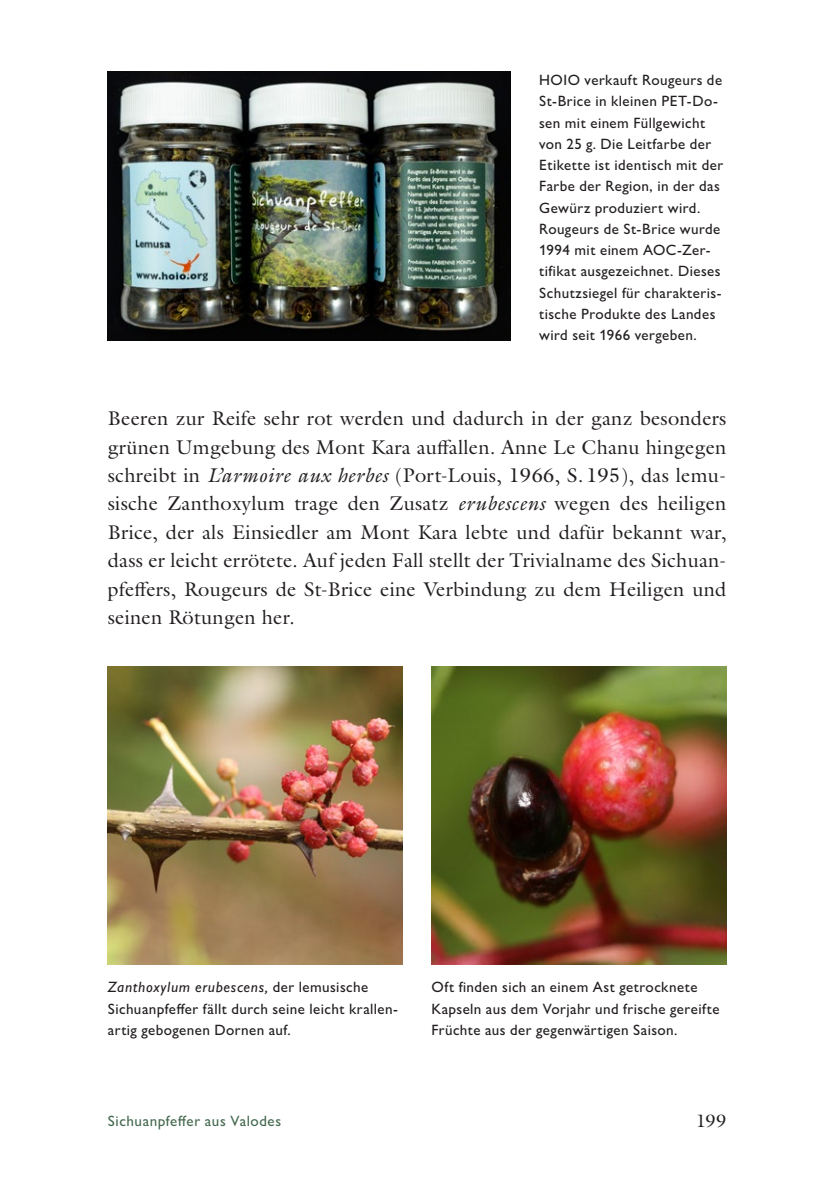
<style>
.page{position:relative;width:840px;height:1191px;background:#fff}
.page>*{position:absolute;margin:0;border:0;box-sizing:border-box;transform-origin:0 0}
.Lauftext{font:20px/28.4px "Galliard Pro";letter-spacing:.01em;color:#231f20;text-align:justify}
.t1{font:18px "Galliard Pro";color:#231f20}
.Bildlegende{font:500 15px/21.2px "Gill Sans Nova";letter-spacing:.025em;color:#231f20}
.t2{font:500 15px "Gill Sans Nova";letter-spacing:.035em;color:#456a50}
.s1{font-style:italic}
</style>
<div class="page">
<img style="left:108px;top:71px;width:402px;height:269px">
<img style="left:431px;top:667px;width:295px;height:297px">
<img style="left:108px;top:667px;width:295px;height:297px">
<p class="Bildlegende" style="left:539px;top:69px;width:185px">HOIO verkauft Rougeurs de<br>St-Brice in kleinen PET-Do&shy;sen mit einem Füllgewicht von 25 g. Die Leitfarbe der<br>Etikette ist identisch mit der<br>Farbe der Region, in der das<br>Gewürz produziert wird.<br>Rougeurs de St-Brice wurde<br>1994 mit einem AOC-Zer&shy;tifikat ausgezeichnet. Dieses<br>Schutzsiegel für charakteris&shy;tische Produkte des Landes wird seit 1966 vergeben.</p>
<p class="Lauftext" style="left:108px;top:404px;width:620px">Beeren zur Reife sehr rot werden und dadurch in der ganz besonders grünen Umgebung des Mont Kara auffallen. Anne Le Chanu hingegen schreibt in <span class="s1">L’armoire aux herbes</span> (Port-Louis, 1966, S. 195), das lemu&shy;sische Zanthoxylum trage den Zusatz <span class="s1">erubescens</span> wegen des heiligen Brice, der als Einsiedler am Mont Kara lebte und dafür bekannt war, dass er leicht errötete. Auf jeden Fall stellt der Trivialname des Sichuan&shy;pfeffers, Rougeurs de St-Brice eine Verbindung zu dem Heiligen und seinen Rötungen her.</p>
<p class="Bildlegende" style="left:108px;top:976px;width:291px"><span class="s1">Zanthoxylum erubescens,</span> der lemusische<br>Sichuanpfeffer fällt durch seine leicht krallen&shy;artig gebogenen Dornen auf.</p>
<p class="Bildlegende" style="left:431px;top:976px;width:289px">Oft finden sich an einem Ast getrocknete<br>Kapseln aus dem Vorjahr und frische gereifte<br>Früchte aus der gegenwärtigen Saison.</p>
<p class="t2" style="left:108px;top:1111px;width:175px">Sichuanpfeffer aus Valodes</p>
<p class="t1" style="left:695px;top:1108px;width:32px">199</p>
</div>
